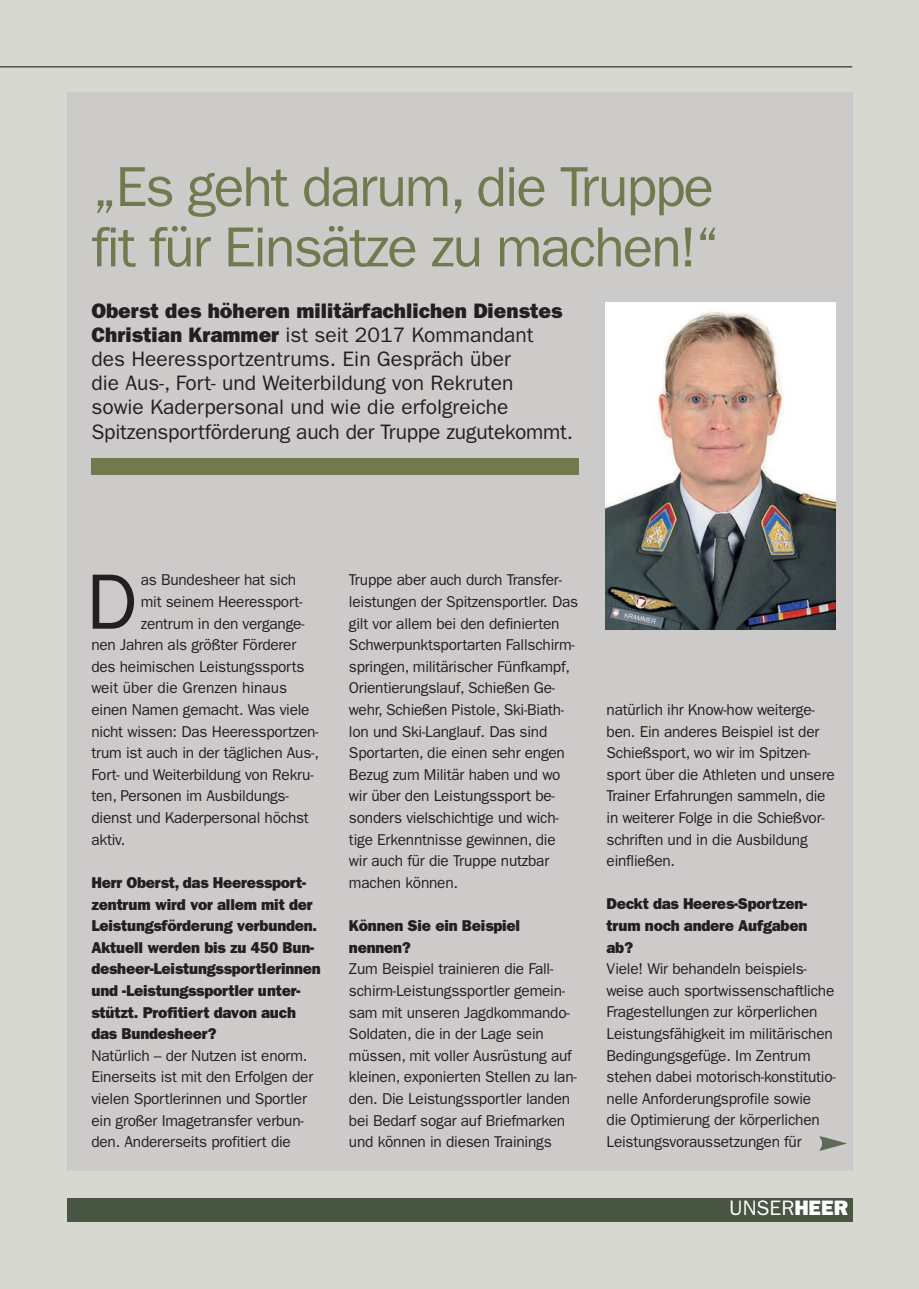
<style>
.page{position:relative;width:919px;height:1289px;background:#fff}
.page>*{position:absolute;margin:0;border:0;box-sizing:border-box;transform-origin:0 0}
.t1{font:78.75px "Franklin Gothic";color:#231f20}
.t2{font:56.55px/60.3px "Franklin Gothic";letter-spacing:-.035em;color:#707a4e}
.t3{font:21px/24px "Franklin Gothic";color:#231f20}
.t4{font:21px "Franklin Gothic";color:#fff}
.t5{font:15.75px/21.6px "Franklin Gothic";letter-spacing:-.015em;color:#231f20}
.t6{font:800 15.75px/21.6px "Franklin Gothic";letter-spacing:-.015em;color:#231f20}
.s1{font-weight:800}
</style>
<div class="page">
<div style="left:0;top:0;width:918px;height:1288px;background:#d7d9d1"></div>
<div style="left:67px;top:1198px;width:785px;height:23px;background:#485643"></div>
<div style="left:67px;top:92px;width:785px;height:1078px;background:#cdcbca"></div>
<div style="left:91px;top:458px;width:488px;height:17px;background:#707a4e"></div>
<img style="left:605px;top:303px;width:230px;height:327px">
<svg style="left:819px;top:1136px;width:28px;height:14px"></svg>
<hr style="left:0;top:66px;width:852px;height:2px;background:#485643">
<h2 class="t2" style="left:91px;top:161px;width:630px">„Es geht darum, die Truppe fit für Einsätze zu machen!“</h2>
<p class="t3" style="left:91px;top:301px;width:483px"><span class="s1">Oberst des höheren militärfachlichen Dienstes Christian Krammer</span> ist seit 2017 Kommandant<br>des Heeressportzentrums. Ein Gespräch über<br>die Aus-, Fort- und Weiterbildung von Rekruten<br>sowie Kaderpersonal und wie die erfolgreiche Spitzensportförderung auch der Truppe zugutekommt.</p>
<h1 class="t1" style="left:86px;top:574px;width:52px">D</h1>
<p class="t5" style="left:141px;top:570px;width:157px">as Bundesheer hat sich</p>
<p class="t5" style="left:141px;top:592px;width:163px">mit seinem Heeressport-</p>
<p class="t5" style="left:141px;top:613px;width:165px">zentrum in den vergange-</p>
<p class="t5" style="left:91px;top:635px;width:206px">nen Jahren als größter Förderer</p>
<p class="t5" style="left:91px;top:657px;width:214px">des heimischen Leistungssports</p>
<p class="t5" style="left:91px;top:678px;width:197px">weit über die Grenzen hinaus</p>
<p class="t5" style="left:91px;top:700px;width:220px">einen Namen gemacht. Was viele</p>
<p class="t5" style="left:91px;top:721px;width:229px">nicht wissen: Das Heeressportzen-</p>
<p class="t5" style="left:91px;top:743px;width:229px">trum ist auch in der täglichen Aus-,</p>
<p class="t5" style="left:91px;top:765px;width:224px">Fort- und Weiterbildung von Rekru-</p>
<p class="t5" style="left:91px;top:786px;width:199px">ten, Personen im Ausbildungs-</p>
<p class="t5" style="left:91px;top:808px;width:219px">dienst und Kaderpersonal höchst</p>
<p class="t5" style="left:91px;top:829px;width:36px">aktiv.</p>
<p class="t6" style="left:91px;top:873px;width:231px">Herr Oberst, das Heeressport&shy;zentrum wird vor allem mit der<br>Leistungsförderung verbunden.<br>Aktuell werden bis zu 450 Bun&shy;desheer-Leistungssportlerinnen und -Leistungssportler unter&shy;stützt. Profitiert davon auch das Bundesheer?</p>
<p class="t5" style="left:91px;top:1045px;width:223px">Natürlich – der Nutzen ist enorm.<br>Einerseits ist mit den Erfolgen der vielen Sportlerinnen und Sportler ein großer Imagetransfer verbun&shy;den. Andererseits profitiert die</p>
<p class="t5" style="left:349px;top:570px;width:231px">Truppe aber auch durch Transfer&shy;leistungen der Spitzensportler. Das gilt vor allem bei den definierten<br>Schwerpunktsportarten Fallschirm&shy;springen, militärischer Fünfkampf,<br>Orientierungslauf, Schießen Ge&shy;wehr, Schießen Pistole, Ski-Biath&shy;lon und Ski-Langlauf. Das sind<br>Sportarten, die einen sehr engen<br>Bezug zum Militär haben und wo wir über den Leistungssport be&shy;sonders vielschichtige und wich&shy;tige Erkenntnisse gewinnen, die<br>wir auch für die Truppe nutzbar machen können.</p>
<p class="t6" style="left:349px;top:916px;width:173px">Können Sie ein Beispiel nennen?</p>
<p class="t5" style="left:349px;top:959px;width:229px">Zum Beispiel trainieren die Fall&shy;schirm-Leistungssportler gemein&shy;sam mit unseren Jagdkommando-Soldaten, die in der Lage sein müssen, mit voller Ausrüstung auf kleinen, exponierten Stellen zu lan&shy;den. Die Leistungssportler landen bei Bedarf sogar auf Briefmarken und können in diesen Trainings</p>
<p class="t5" style="left:606px;top:700px;width:230px">natürlich ihr Know-how weiterge&shy;ben. Ein anderes Beispiel ist der<br>Schießsport, wo wir im Spitzen&shy;sport über die Athleten und unsere<br>Trainer Erfahrungen sammeln, die in weiterer Folge in die Schießvor&shy;schriften und in die Ausbildung einfließen.</p>
<p class="t6" style="left:606px;top:894px;width:202px;text-align:justify">Deckt das Heeres-Sportzen&shy;trum noch andere Aufgaben ab?</p>
<p class="t5" style="left:606px;top:959px;width:231px">Viele! Wir behandeln beispiels&shy;weise auch sportwissenschaftliche Fragestellungen zur körperlichen Leistungsfähigkeit im militärischen Bedingungsgefüge. Im Zentrum stehen dabei motorisch-konstitutio&shy;nelle Anforderungsprofile sowie<br>die Optimierung der körperlichen Leistungsvoraussetzungen für</p>
<h3 class="t4" style="left:729px;top:1200px;width:120px">UNSER<span class="s1">HEER</span></h3>
</div>
